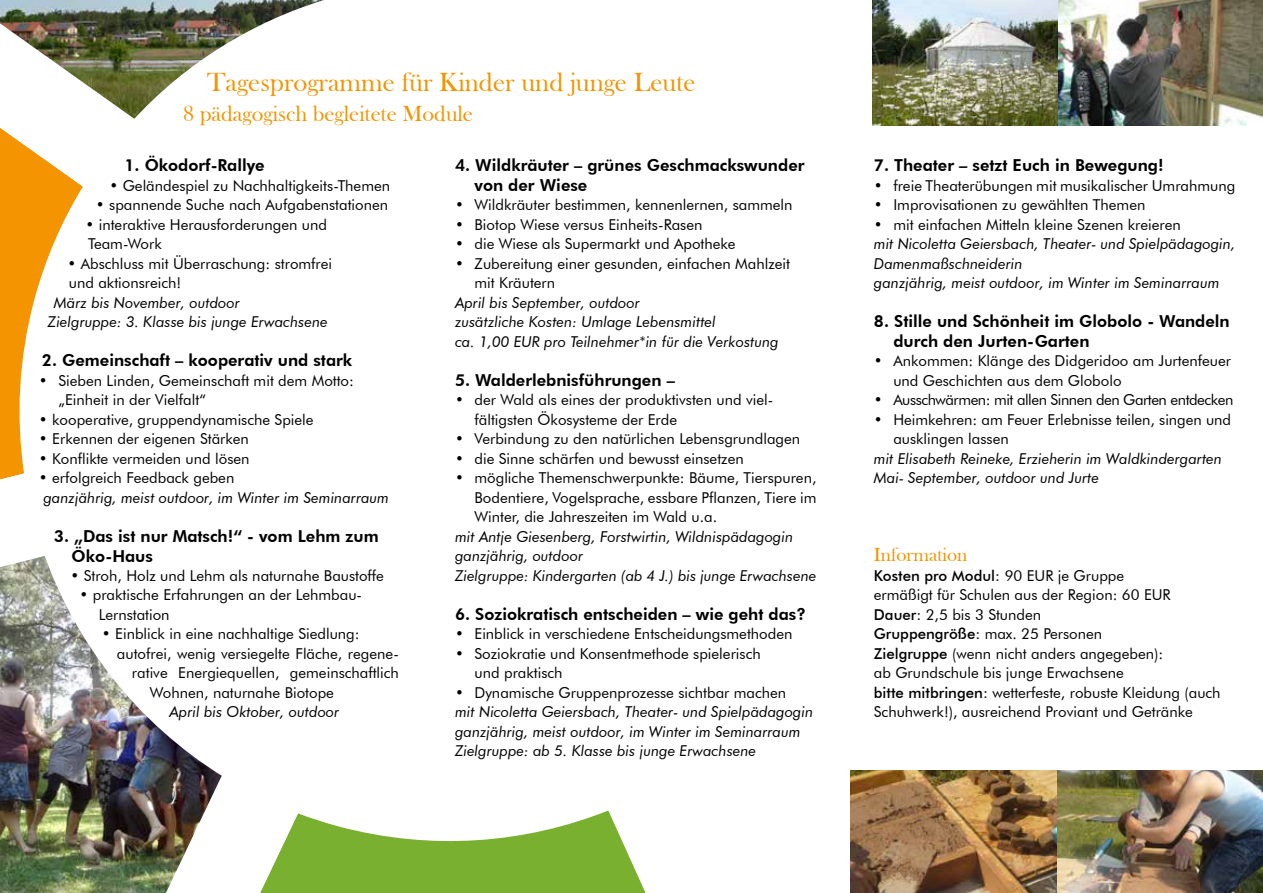
<style>
.page{position:relative;width:1263px;height:893px;background:#fff}
.page>*{position:absolute;margin:0;border:0;box-sizing:border-box;transform-origin:0 0}
.t1{font:27px "Bask Old Face";color:#f39400}
.t2{font:22.5px "Bask Old Face";color:#f39400}
.t3{font:19.5px "Bask Old Face";color:#f39400}
.t4{font:800 16.5px/19.8px "Futura BT";color:#000}
.t5{font:15px/19.5px "Futura BT";color:#000}
.t6{font:italic 15px/19.5px "Futura BT";color:#000}
.t7{font:15px "Futura BT";letter-spacing:-.03em;color:#000}
.s1{font-weight:500}
</style>
<div class="page">
<img style="left:872px;top:0;width:187px;height:125px">
<img style="left:850px;top:771px;width:207px;height:122px">
<img style="left:1059px;top:0;width:204px;height:125px">
<img style="left:1057px;top:771px;width:206px;height:122px">
<svg style="left:260px;top:810px;width:386px;height:83px"></svg>
<svg style="left:0;top:128px;width:83px;height:352px"></svg>
<img style="left:0;top:556px;width:222px;height:337px">
<img style="left:0;top:0;width:324px;height:119px">
<h1 class="t1" style="left:207px;top:67px;width:490px">Tagesprogramme für Kinder und junge Leute</h1>
<h2 class="t2" style="left:183px;top:101px;width:292px">8 pädagogisch begleitete Module</h2>
<p class="t4" style="left:124px;top:155px;width:142px">1. Ökodorf-Rallye</p>
<p class="t5" style="left:109px;top:175px;width:282px">• Geländespiel zu Nachhaltigkeits-Themen</p>
<p class="t5" style="left:96px;top:195px;width:294px">• spannende Suche nach Aufgabenstationen</p>
<p class="t5" style="left:85px;top:214px;width:243px">• interaktive Herausforderungen und<br>Team-Work</p>
<p class="t5" style="left:67px;top:253px;width:266px">• Abschluss mit Überraschung: stromfrei und aktionsreich!</p>
<p class="t6" style="left:48px;top:292px;width:281px;text-indent:6px">März bis November, outdoor<br>Zielgruppe: 3. Klasse bis junge Erwachsene</p>
<p class="t4" style="left:42px;top:350px;width:312px">2. Gemeinschaft – kooperativ und stark</p>
<p class="t5" style="left:58px;top:370px;width:297px;text-indent:-19px">• Sieben Linden, Gemeinschaft mit dem Motto: „Einheit in der Vielfalt“</p>
<p class="t5" style="left:39px;top:409px;width:276px">• kooperative, gruppendynamische Spiele</p>
<p class="t5" style="left:39px;top:429px;width:211px">• Erkennen der eigenen Stärken</p>
<p class="t5" style="left:39px;top:448px;width:212px">• Konflikte vermeiden und lösen</p>
<p class="t5" style="left:39px;top:468px;width:197px">• erfolgreich Feedback geben</p>
<p class="t6" style="left:43px;top:487px;width:347px">ganzjährig, meist outdoor, im Winter im Seminarraum</p>
<p class="t4" style="left:72px;top:526px;width:309px;text-indent:-18px">3. „Das ist nur Matsch!“ - vom Lehm zum<br>Öko-Haus</p>
<p class="t5" style="left:70px;top:565px;width:315px">• Stroh, Holz und Lehm als naturnahe Baustoffe</p>
<p class="t5" style="left:99px;top:585px;width:265px;text-indent:-19px">• praktische Erfahrungen an der Lehmbau-<br>Lernstation</p>
<p class="t5" style="left:102px;top:624px;width:259px">• Einblick in eine nachhaltige Siedlung:</p>
<p class="t5" style="left:117px;top:643px;width:283px">autofrei, wenig versiegelte Fläche, regene-</p>
<p class="t5" style="left:132px;top:663px;width:268px">rative Energiequellen, gemeinschaftlich</p>
<p class="t5" style="left:150px;top:682px;width:185px">Wohnen, naturnahe Biotope</p>
<p class="t6" style="left:169px;top:702px;width:171px">April bis Oktober, outdoor</p>
<p class="t4" style="left:474px;top:155px;width:331px;text-indent:-20px">4. Wildkräuter – grünes Geschmackswunder von der Wiese</p>
<p class="t5" style="left:455px;top:195px;width:339px">• Wildkräuter bestimmen, kennenlernen, sammeln</p>
<p class="t5" style="left:455px;top:214px;width:249px">• Biotop Wiese versus Einheits-Rasen</p>
<p class="t5" style="left:455px;top:234px;width:282px">• die Wiese als Supermarkt und Apotheke</p>
<p class="t5" style="left:474px;top:253px;width:317px;text-indent:-20px">• Zubereitung einer gesunden, einfachen Mahlzeit mit Kräutern</p>
<p class="t6" style="left:455px;top:292px;width:325px">April bis September, outdoor<br>zusätzliche Kosten: Umlage Lebensmittel<br>ca. 1,00 EUR pro Teilnehmer*in für die Verkostung</p>
<p class="t4" style="left:455px;top:370px;width:221px">5. Walderlebnisführungen –</p>
<p class="t5" style="left:474px;top:390px;width:300px;text-indent:-20px">• der Wald als eines der produktivsten und viel&shy;fältigsten Ökosysteme der Erde</p>
<p class="t5" style="left:455px;top:429px;width:347px">• Verbindung zu den natürlichen Lebensgrundlagen</p>
<p class="t5" style="left:455px;top:448px;width:290px">• die Sinne schärfen und bewusst einsetzen</p>
<p class="t5" style="left:474px;top:468px;width:343px;text-align:justify;text-indent:-20px">• mögliche Themenschwerpunkte: Bäume, Tierspuren, Bodentiere, Vogelsprache, essbare Pflanzen, Tiere im Winter, die Jahreszeiten im Wald u.a.</p>
<p class="t6" style="left:455px;top:526px;width:363px">mit Antje Giesenberg, Forstwirtin, Wildnispädagogin ganzjährig, outdoor<br>Zielgruppe: Kindergarten (ab 4 J.) bis junge Erwachsene</p>
<p class="t4" style="left:455px;top:604px;width:352px">6. Soziokratisch entscheiden – wie geht das?</p>
<p class="t5" style="left:455px;top:624px;width:339px">• Einblick in verschiedene Entscheidungsmethoden</p>
<p class="t5" style="left:474px;top:643px;width:288px;text-indent:-20px">• Soziokratie und Konsentmethode spielerisch und praktisch</p>
<p class="t5" style="left:455px;top:682px;width:333px">• Dynamische Gruppenprozesse sichtbar machen</p>
<p class="t6" style="left:455px;top:702px;width:360px">mit Nicoletta Geiersbach, Theater- und Spielpädagogin ganzjährig, meist outdoor, im Winter im Seminarraum<br>Zielgruppe: ab 5. Klasse bis junge Erwachsene</p>
<p class="t4" style="left:874px;top:155px;width:291px">7. Theater – setzt Euch in Bewegung!</p>
<p class="t5" style="left:874px;top:175px;width:363px">• freie Theaterübungen mit musikalischer Umrahmung</p>
<p class="t5" style="left:874px;top:195px;width:273px">• Improvisationen zu gewählten Themen</p>
<p class="t5" style="left:874px;top:214px;width:309px">• mit einfachen Mitteln kleine Szenen kreieren</p>
<p class="t6" style="left:874px;top:234px;width:363px">mit Nicoletta Geiersbach, Theater- und Spielpädagogin,<br>Damenmaßschneiderin<br>ganzjährig, meist outdoor, im Winter im Seminarraum</p>
<p class="t4" style="left:893px;top:311px;width:338px;text-indent:-20px">8. Stille und Schönheit im Globolo - Wandeln durch den Jurten-Garten</p>
<p class="t5" style="left:893px;top:351px;width:339px;text-indent:-20px">• Ankommen: Klänge des Didgeridoo am Jurtenfeuer und Geschichten aus dem Globolo</p>
<p class="t7" style="left:874px;top:391px;width:361px">• Ausschwärmen: mit allen Sinnen den Garten entdecken</p>
<p class="t5" style="left:893px;top:409px;width:339px;text-indent:-20px">• Heimkehren: am Feuer Erlebnisse teilen, singen und ausklingen lassen</p>
<p class="t6" style="left:874px;top:448px;width:350px">mit Elisabeth Reineke, Erzieherin im Waldkindergarten<br>Mai- September, outdoor und Jurte</p>
<h3 class="t3" style="left:874px;top:544px;width:95px">Information</h3>
<p class="t5" style="left:874px;top:565px;width:348px"><span class="s1">Kosten pro Modul:</span> 90 EUR je Gruppe<br>ermäßigt für Schulen aus der Region: 60 EUR <span class="s1">Dauer:</span> 2,5 bis 3 Stunden<br><span class="s1">Gruppengröße:</span> max. 25 Personen<br><span class="s1">Zielgruppe</span> (wenn nicht anders angegeben):<br>ab Grundschule bis junge Erwachsene<br><span class="s1">bitte mitbringen:</span> wetterfeste, robuste Kleidung (auch Schuhwerk!), ausreichend Proviant und Getränke</p>
</div>
